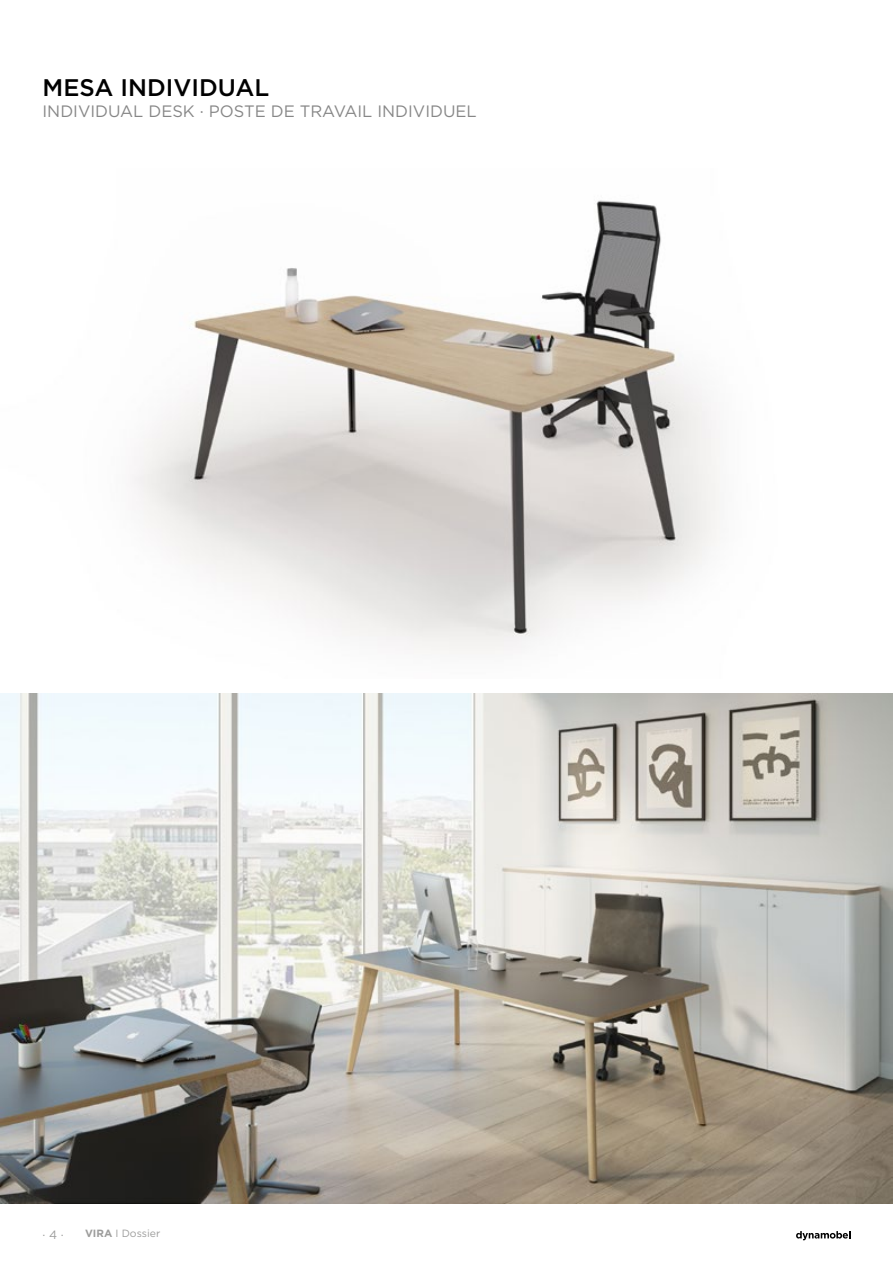
<style>
.page{position:relative;width:893px;height:1263px;background:#fff}
.page>*{position:absolute;margin:0;border:0;box-sizing:border-box;transform-origin:0 0}
.t1{font:500 24px "Gotham";color:#000}
.t2{font:16.5px "Gotham";color:#878787}
.t3{font:12px "Gotham";color:#9d9d9c}
.t4{font:10.5px "Gotham";color:#9d9d9c}
.s1{font-weight:700}
</style>
<div class="page">
<svg style="left:796px;top:1231px;width:54px;height:9px"></svg>
<img style="left:132px;top:200px;width:588px;height:454px">
<img style="left:0;top:693px;width:893px;height:510px">
<h1 class="t1" style="left:43px;top:72px;width:228px">MESA INDIVIDUAL</h1>
<p class="t2" style="left:43px;top:100px;width:436px">INDIVIDUAL DESK · POSTE DE TRAVAIL INDIVIDUEL</p>
<p class="t3" style="left:43px;top:1226px;width:23px">· 4 ·</p>
<p class="t4" style="left:85px;top:1227px;width:77px"><span class="s1">VIRA</span> I Dossier</p>
</div>
